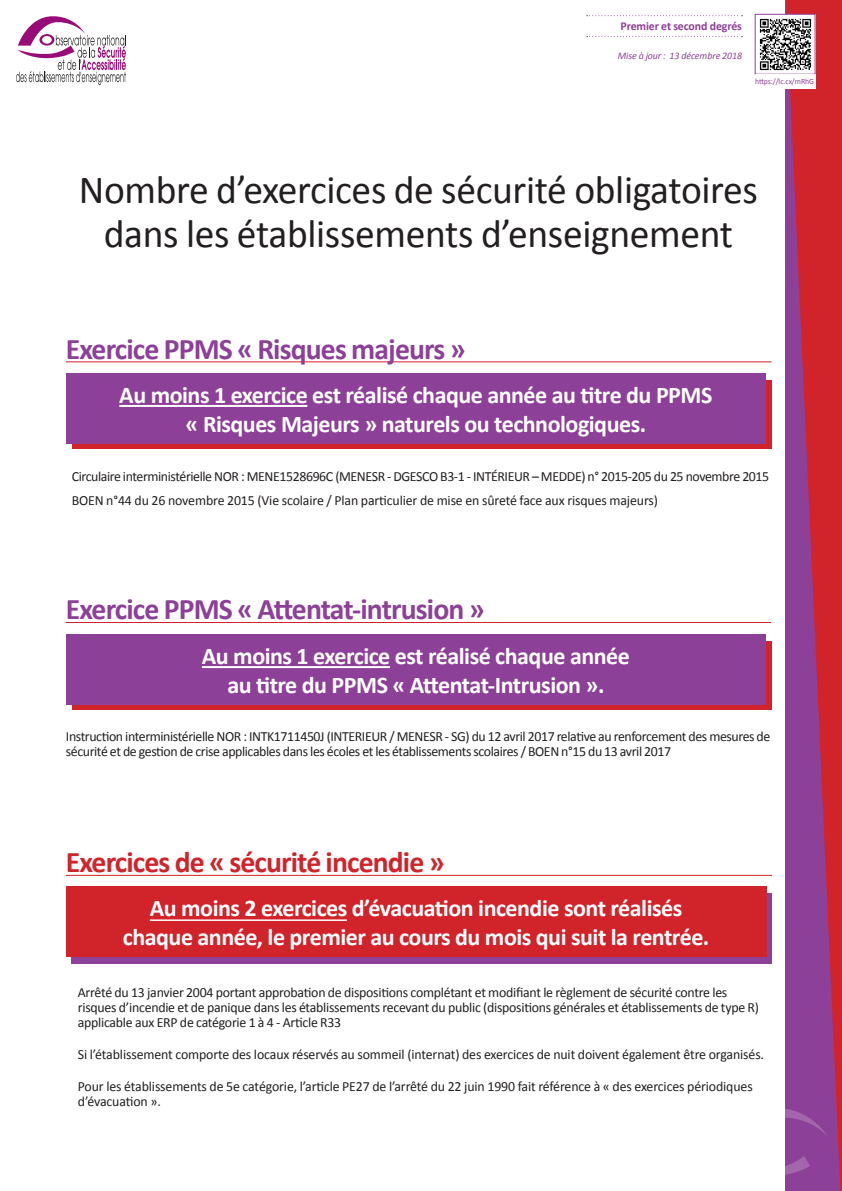
<style>
.page{position:relative;width:842px;height:1191px;background:#fff}
.page>*{position:absolute;margin:0;border:0;box-sizing:border-box;transform-origin:0 0}
.t1{font:40px/44px "Calibri";letter-spacing:-.01em;color:#231f20;text-align:center}
.t2{font:700 30px "Calibri";letter-spacing:-.03em;color:#8d4097}
.t3{font:700 30px "Calibri";letter-spacing:-.03em;color:#d1232a}
.t4{font:700 24px/28.8px "Calibri";letter-spacing:-.02em;color:#fff;text-align:center}
.t5{font:14px/15px "Calibri";letter-spacing:-.02em;color:#231f20}
.t6{font:700 12px "Calibri";letter-spacing:-.01em;color:#8d4097}
.t7{font:italic 10px "Calibri";letter-spacing:-.01em;color:#8d4097}
.t8{font:8px "Calibri";letter-spacing:-.01em;color:#8d4097}
</style>
<div class="page">
<svg style="left:786px;top:0;width:56px;height:1191px;background:#b0305d"></svg>
<svg style="left:785px;top:1107px;width:43px;height:70px;background:#90459a"></svg>
<svg style="left:587px;top:15px;width:155px;height:1px"></svg>
<svg style="left:587px;top:36px;width:155px;height:1px"></svg>
<img style="left:759px;top:16px;width:54px;height:56px">
<div style="left:755px;top:14px;width:60px;height:60px;border:1px solid #8d4097"></div>
<div style="left:755px;top:74px;width:60px;height:15px;background:#fff"></div>
<svg style="left:16px;top:16px;width:110px;height:69px"></svg>
<div style="left:72px;top:380px;width:700px;height:69px;background:#d1232a"></div>
<div style="left:66px;top:373px;width:700px;height:71px;background:#8d4097"></div>
<hr style="left:119px;top:405px;width:188px;height:2px;background:#fff">
<hr style="left:66px;top:361px;width:706px;height:1px;background:#d1232a">
<div style="left:72px;top:893px;width:700px;height:71px;background:#8d4097"></div>
<div style="left:66px;top:886px;width:700px;height:71px;background:#d1232a"></div>
<hr style="left:150px;top:919px;width:197px;height:2px;background:#fff">
<hr style="left:66px;top:875px;width:706px;height:1px;background:#d1232a">
<div style="left:72px;top:641px;width:700px;height:69px;background:#d1232a"></div>
<div style="left:66px;top:634px;width:700px;height:71px;background:#8d4097"></div>
<hr style="left:202px;top:666px;width:188px;height:2px;background:#fff">
<hr style="left:66px;top:622px;width:705px;height:1px;background:#d1232a">
<p class="t6" style="left:620px;top:19px;width:123px">Premier et second degrés</p>
<p class="t7" style="left:618px;top:49px;width:126px">Mise à jour : 13 décembre 2018</p>
<p class="t8" style="left:755px;top:77px;width:61px">https://lc.cx/mRhG</p>
<h1 class="t1" style="left:79px;top:168px;width:681px">Nombre d’exercices de sécurité obligatoires dans les établissements d’enseignement</h1>
<h2 class="t2" style="left:66px;top:330px;width:401px">Exercice PPMS « Risques majeurs »</h2>
<h3 class="t4" style="left:119px;top:380px;width:595px">Au moins 1 exercice est réalisé chaque année au titre du PPMS « Risques Majeurs » naturels ou technologiques.</h3>
<p class="t5" style="left:72px;top:464px;width:699px;line-height:24px">Circulaire interministérielle NOR : MENE1528696C (MENESR - DGESCO B3-1 - INTÉRIEUR – MEDDE) n° 2015-205 du 25 novembre 2015<br>BOEN n°44 du 26 novembre 2015 (Vie scolaire / Plan particulier de mise en sûreté face aux risques majeurs)</p>
<h2 class="t2" style="left:66px;top:590px;width:420px">Exercice PPMS « Attentat-intrusion »</h2>
<h3 class="t4" style="left:202px;top:641px;width:429px">Au moins 1 exercice est réalisé chaque année au titre du PPMS « Attentat-Intrusion ».</h3>
<p class="t5" style="left:66px;top:729px;width:706px">Instruction interministérielle NOR : INTK1711450J (INTERIEUR / MENESR - SG) du 12 avril 2017 relative au renforcement des mesures de sécurité et de gestion de crise applicables dans les écoles et les établissements scolaires / BOEN n°15 du 13 avril 2017</p>
<h2 class="t3" style="left:66px;top:843px;width:380px">Exercices de « sécurité incendie »</h2>
<h3 class="t4" style="left:123px;top:893px;width:588px">Au moins 2 exercices d’évacuation incendie sont réalisés chaque année, le premier au cours du mois qui suit la rentrée.</h3>
<p class="t5" style="left:78px;top:984px;width:683px">Arrêté du 13 janvier 2004 portant approbation de dispositions complétant et modifiant le règlement de sécurité contre les risques d’incendie et de panique dans les établissements recevant du public (dispositions générales et établissements de type R) applicable aux ERP de catégorie 1 à 4 - Article R33</p>
<p class="t5" style="left:78px;top:1046px;width:688px">Si l’établissement comporte des locaux réservés au sommeil (internat) des exercices de nuit doivent également être organisés.</p>
<p class="t5" style="left:78px;top:1079px;width:676px">Pour les établissements de 5e catégorie, l’article PE27 de l’arrêté du 22 juin 1990 fait référence à « des exercices périodiques d’évacuation ».</p>
</div>
